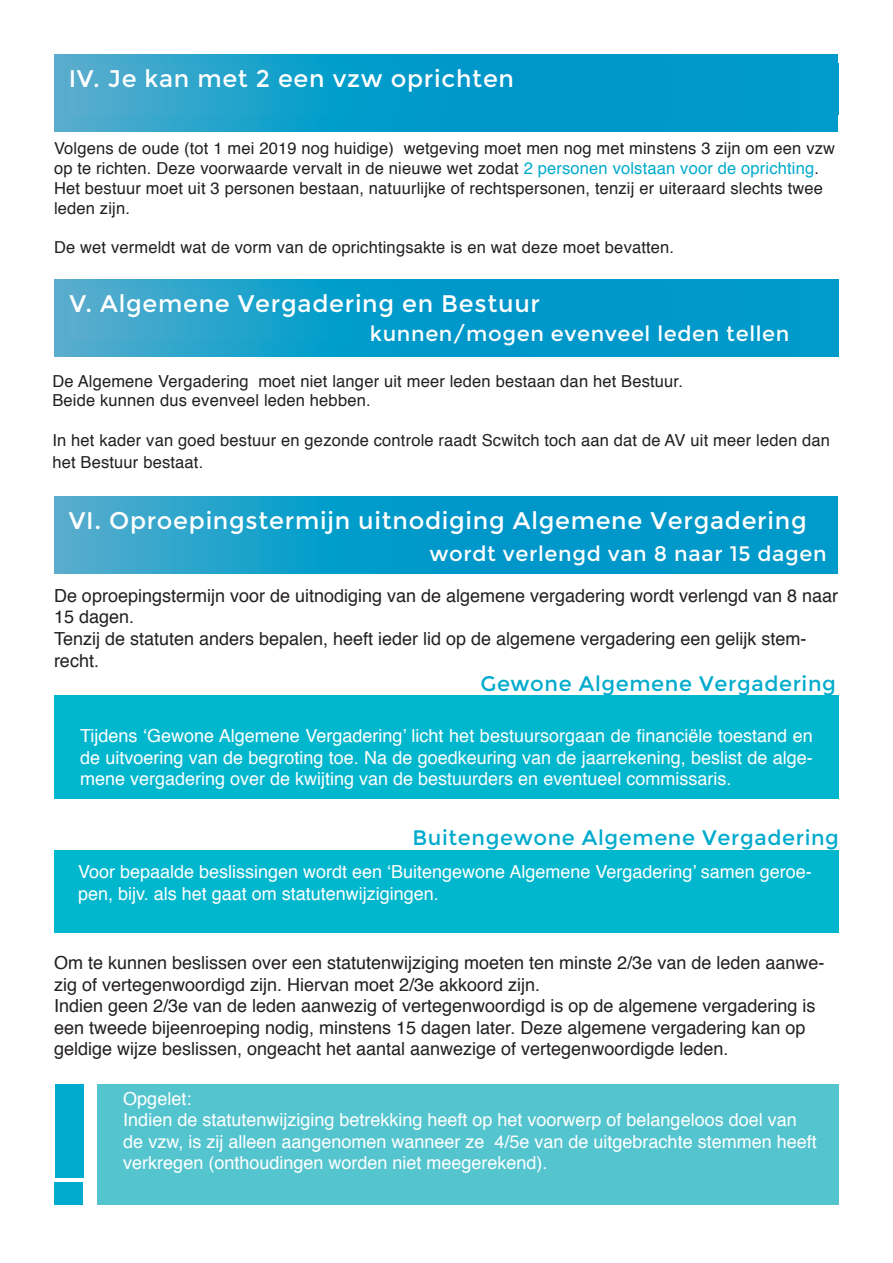
<style>
.page{position:relative;width:893px;height:1263px;background:#fff}
.page>*{position:absolute;margin:0;border:0;box-sizing:border-box;transform-origin:0 0}
.t1{font:24px "Montserrat";letter-spacing:.03em;color:#fff}
.t2{font:21px "Montserrat";letter-spacing:.03em;color:#fff}
.t3{font:21px "Montserrat";letter-spacing:.03em;color:#00abcd}
.t4{font:18px/21.6px "Helvetica";color:#fff}
.t5{font:18px/21.6px "Helvetica";color:#231f20}
.t6{font:16.5px/19.8px "Helvetica";letter-spacing:.01em;color:#231f20}
.s1{color:#00abcd}
</style>
<div class="page">
<svg style="left:54px;top:54px;width:783px;height:77px;background:#129dca"></svg>
<svg style="left:69px;top:64px;width:769px;height:51px;background:#0f9dca"></svg>
<svg style="left:55px;top:279px;width:783px;height:77px;background:#129dca"></svg>
<svg style="left:69px;top:289px;width:770px;height:51px;background:#0f9dca"></svg>
<svg style="left:54px;top:496px;width:783px;height:77px;background:#0f9dca"></svg>
<div style="left:54px;top:695px;width:785px;height:104px;background:#00b7ce"></div>
<div style="left:97px;top:1084px;width:741px;height:121px;background:#54c5cf"></div>
<div style="left:55px;top:1084px;width:29px;height:94px;background:#00abcd"></div>
<div style="left:54px;top:1182px;width:29px;height:23px;background:#00abcd"></div>
<div style="left:54px;top:850px;width:785px;height:82px;background:#00b7ce"></div>
<p class="t1" style="left:69px;top:65px;width:447px">IV. Je kan met 2 een vzw oprichten</p>
<p class="t6" style="left:54px;top:139px;width:783px">Volgens de oude (tot 1 mei 2019 nog huidige) wetgeving moet men nog met minstens 3 zijn om een vzw op te richten. Deze voorwaarde vervalt in de nieuwe wet zodat <span class="s1">2 personen volstaan voor de oprichting</span>.<br>Het bestuur moet uit 3 personen bestaan, natuurlijke of rechtspersonen, tenzij er uiteraard slechts twee leden zijn.</p>
<p class="t6" style="left:54px;top:238px;width:622px">De wet vermeldt wat de vorm van de oprichtingsakte is en wat deze moet bevatten.</p>
<p class="t1" style="left:69px;top:290px;width:472px">V. Algemene Vergadering en Bestuur</p>
<p class="t2" style="left:370px;top:322px;width:421px">kunnen/mogen evenveel leden tellen</p>
<p class="t6" style="left:52px;top:371px;width:632px">De Algemene Vergadering moet niet langer uit meer leden bestaan dan het Bestuur.</p>
<p class="t6" style="left:52px;top:391px;width:320px">Beide kunnen dus evenveel leden hebben.</p>
<p class="t6" style="left:52px;top:430px;width:779px;line-height:21.6px">In het kader van goed bestuur en gezonde controle raadt Scwitch toch aan dat de AV uit meer leden dan het Bestuur bestaat.</p>
<p class="t1" style="left:69px;top:507px;width:740px">VI. Oproepingstermijn uitnodiging Algemene Vergadering</p>
<p class="t2" style="left:429px;top:541px;width:399px">wordt verlengd van 8 naar 15 dagen</p>
<p class="t5" style="left:54px;top:585px;width:786px">De oproepingstermijn voor de uitnodiging van de algemene vergadering wordt verlengd van 8 naar<br>15 dagen.</p>
<p class="t5" style="left:54px;top:628px;width:754px">Tenzij de statuten anders bepalen, heeft ieder lid op de algemene vergadering een gelijk stem&shy;recht.</p>
<p class="t3" style="left:480px;top:671px;width:357px">Gewone Algemene Vergadering</p>
<p class="t4" style="left:80px;top:725px;width:734px;text-align:justify">Tijdens ‘Gewone Algemene Vergadering’ licht het bestuursorgaan de financiële toestand en de uitvoering van de begroting toe. Na de goedkeuring van de jaarrekening, beslist de alge&shy;mene vergadering over de kwijting van de bestuurders en eventueel commissaris.</p>
<p class="t3" style="left:412px;top:825px;width:428px">Buitengewone Algemene Vergadering</p>
<p class="t4" style="left:78px;top:861px;width:735px">Voor bepaalde beslissingen wordt een ‘Buitengewone Algemene Vergadering’ samen geroe&shy;pen, bijv. als het gaat om statutenwijzigingen.</p>
<p class="t5" style="left:54px;top:952px;width:772px">Om te kunnen beslissen over een statutenwijziging moeten ten minste 2/3e van de leden aanwe&shy;zig of vertegenwoordigd zijn. Hiervan moet 2/3e akkoord zijn.</p>
<p class="t5" style="left:54px;top:996px;width:763px">Indien geen 2/3e van de leden aanwezig of vertegenwoordigd is op de algemene vergadering is een tweede bijeenroeping nodig, minstens 15 dagen later. Deze algemene vergadering kan op geldige wijze beslissen, ongeacht het aantal aanwezige of vertegenwoordigde leden.</p>
<p class="t4" style="left:123px;top:1088px;width:70px">Opgelet:</p>
<p class="t4" style="left:123px;top:1110px;width:695px">Indien de statutenwijziging betrekking heeft op het voorwerp of belangeloos doel van de vzw, is zij alleen aangenomen wanneer ze 4/5e van de uitgebrachte stemmen heeft verkregen (onthoudingen worden niet meegerekend).</p>
</div>
